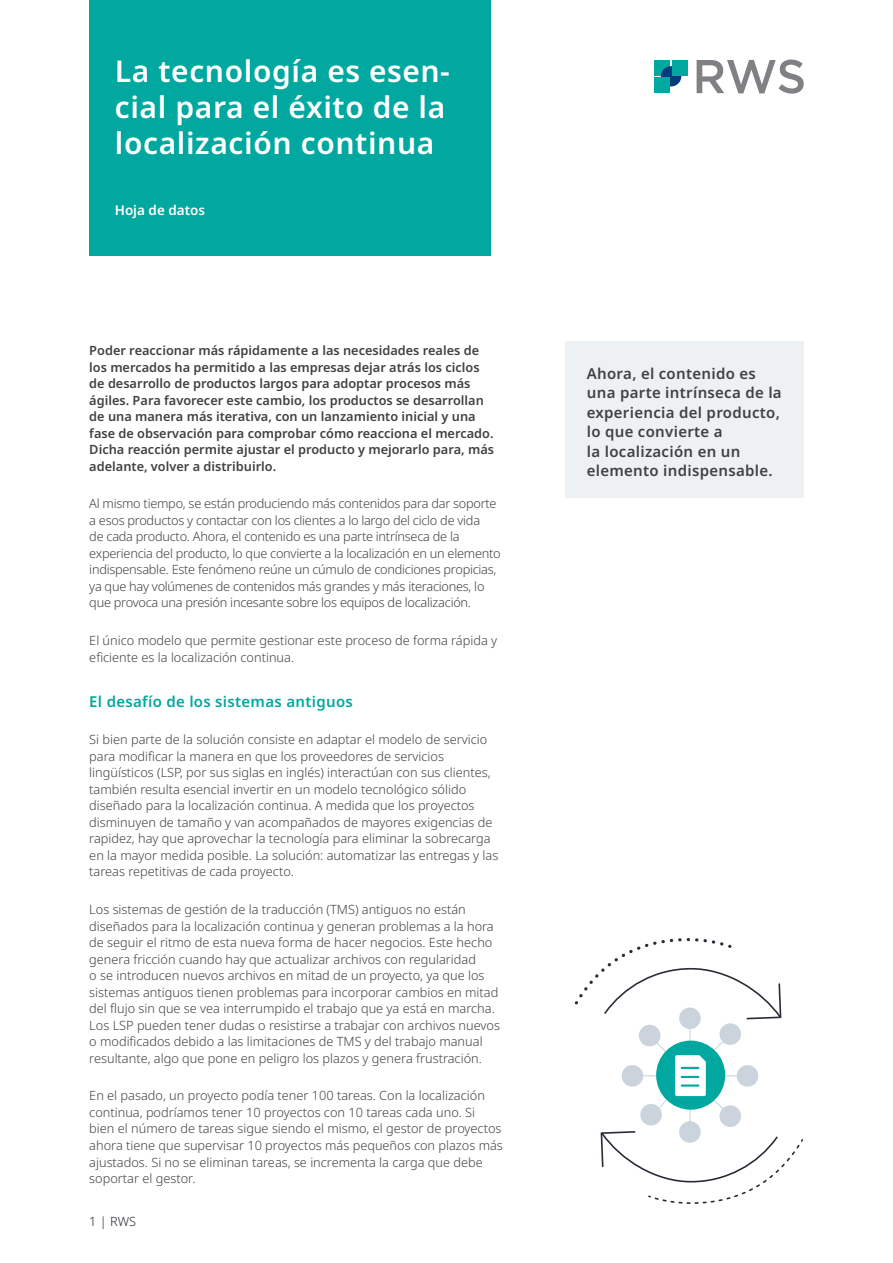
<style>
.page{position:relative;width:893px;height:1263px;background:#fff}
.page>*{position:absolute;margin:0;border:0;box-sizing:border-box;transform-origin:0 0}
.t1{font:600 30px/36px "Noto Sans";letter-spacing:.02em;color:#fff}
.t2{font:600 15px/19.5px "Noto Sans";letter-spacing:.02em;color:#414141}
.t3{font:600 15px "Noto Sans";letter-spacing:.02em;color:#00a89f}
.t4{font:600 13.5px "Noto Sans";color:#fff}
.t5{font:300 12.75px/16.5px "Noto Sans";color:#414141}
.t6{font:300 12.75px/16.5px "Noto Sans";letter-spacing:-.02em;color:#414141}
.t7{font:600 12.75px/16.5px "Noto Sans";color:#414141}
.t8{font:300 12.75px "Noto Sans";color:#292b36}
</style>
<div class="page">
<div style="left:89px;top:0;width:402px;height:255px;background:#00a89f"></div>
<div style="left:679px;top:1007px;width:22px;height:22px;background:#cbd4dd;border-radius:50%"></div>
<div style="left:679px;top:1121px;width:22px;height:22px;background:#cbd4dd;border-radius:50%"></div>
<div style="left:622px;top:1065px;width:21px;height:22px;background:#cbd4dd;border-radius:50%"></div>
<div style="left:737px;top:1065px;width:21px;height:22px;background:#cbd4dd;border-radius:50%"></div>
<div style="left:639px;top:1025px;width:21px;height:21px;background:#cbd4dd;border-radius:50%"></div>
<div style="left:719px;top:1023px;width:22px;height:22px;background:#cbd4dd;border-radius:50%"></div>
<div style="left:719px;top:1105px;width:22px;height:22px;background:#cbd4dd;border-radius:50%"></div>
<div style="left:640px;top:1104px;width:22px;height:21px;background:#cbd4dd;border-radius:50%"></div>
<svg style="left:574px;top:938px;width:208px;height:82px"></svg>
<svg style="left:600px;top:1130px;width:204px;height:74px"></svg>
<svg style="left:642px;top:1028px;width:96px;height:95px"></svg>
<hr style="left:682px;top:1084px;width:16px;height:3px;background:#00a89f">
<div style="left:566px;top:341px;width:238px;height:156px;background:#edf1f4"></div>
<div style="left:654px;top:60px;width:16px;height:16px;background:#00a89f"></div>
<div style="left:661px;top:66px;width:20px;height:20px;background:#003d7f;border-radius:50%"></div>
<div style="left:654px;top:78px;width:16px;height:15px;background:#00a89f"></div>
<div style="left:672px;top:60px;width:16px;height:16px;background:#00a89f"></div>
<svg style="left:697px;top:60px;width:107px;height:34px"></svg>
<h1 class="t1" style="left:115px;top:54px;width:337px">La tecnología es esen&shy;cial para el éxito de la localización continua</h1>
<p class="t4" style="left:115px;top:201px;width:92px">Hoja de datos</p>
<p class="t7" style="left:89px;top:342px;width:406px">Poder reaccionar más rápidamente a las necesidades reales de los mercados ha permitido a las empresas dejar atrás los ciclos de desarrollo de productos largos para adoptar procesos más ágiles. Para favorecer este cambio, los productos se desarrollan de una manera más iterativa, con un lanzamiento inicial y una fase de observación para comprobar cómo reacciona el mercado.<br>Dicha reacción permite ajustar el producto y mejorarlo para, más adelante, volver a distribuirlo.</p>
<p class="t6" style="left:89px;top:496px;width:413px">Al mismo tiempo, se están produciendo más contenidos para dar soporte a esos productos y contactar con los clientes a lo largo del ciclo de vida<br>de cada producto. Ahora, el contenido es una parte intrínseca de la experiencia del producto, lo que convierte a la localización en un elemento indispensable. Este fenómeno reúne un cúmulo de condiciones propicias, ya que hay volúmenes de contenidos más grandes y más iteraciones, lo que provoca una presión incesante sobre los equipos de localización.</p>
<p class="t5" style="left:89px;top:633px;width:409px">El único modelo que permite gestionar este proceso de forma rápida y eficiente es la localización continua.</p>
<p class="t3" style="left:89px;top:691px;width:265px">El desafío de los sistemas antiguos</p>
<p class="t5" style="left:89px;top:732px;width:410px">Si bien parte de la solución consiste en adaptar el modelo de servicio para modificar la manera en que los proveedores de servicios lingüísticos (LSP, por sus siglas en inglés) interactúan con sus clientes, también resulta esencial invertir en un modelo tecnológico sólido diseñado para la localización continua. A medida que los proyectos disminuyen de tamaño y van acompañados de mayores exigencias de rapidez, hay que aprovechar la tecnología para eliminar la sobrecarga en la mayor medida posible. La solución: automatizar las entregas y las tareas repetitivas de cada proyecto.</p>
<p class="t5" style="left:89px;top:902px;width:412px">Los sistemas de gestión de la traducción (TMS) antiguos no están diseñados para la localización continua y generan problemas a la hora de seguir el ritmo de esta nueva forma de hacer negocios. Este hecho genera fricción cuando hay que actualizar archivos con regularidad<br>o se introducen nuevos archivos en mitad de un proyecto, ya que los sistemas antiguos tienen problemas para incorporar cambios en mitad del flujo sin que se vea interrumpido el trabajo que ya está en marcha.<br>Los LSP pueden tener dudas o resistirse a trabajar con archivos nuevos o modificados debido a las limitaciones de TMS y del trabajo manual resultante, algo que pone en peligro los plazos y genera frustración.</p>
<p class="t5" style="left:89px;top:1088px;width:415px">En el pasado, un proyecto podía tener 100 tareas. Con la localización continua, podríamos tener 10 proyectos con 10 tareas cada uno. Si bien el número de tareas sigue siendo el mismo, el gestor de proyectos ahora tiene que supervisar 10 proyectos más pequeños con plazos más ajustados. Si no se eliminan tareas, se incrementa la carga que debe soportar el gestor.</p>
<p class="t8" style="left:89px;top:1212px;width:48px">1 | RWS</p>
<p class="t2" style="left:587px;top:364px;width:196px">Ahora, el contenido es una parte intrínseca de la experiencia del producto, lo que convierte a<br>la localización en un elemento indispensable.</p>
</div>
